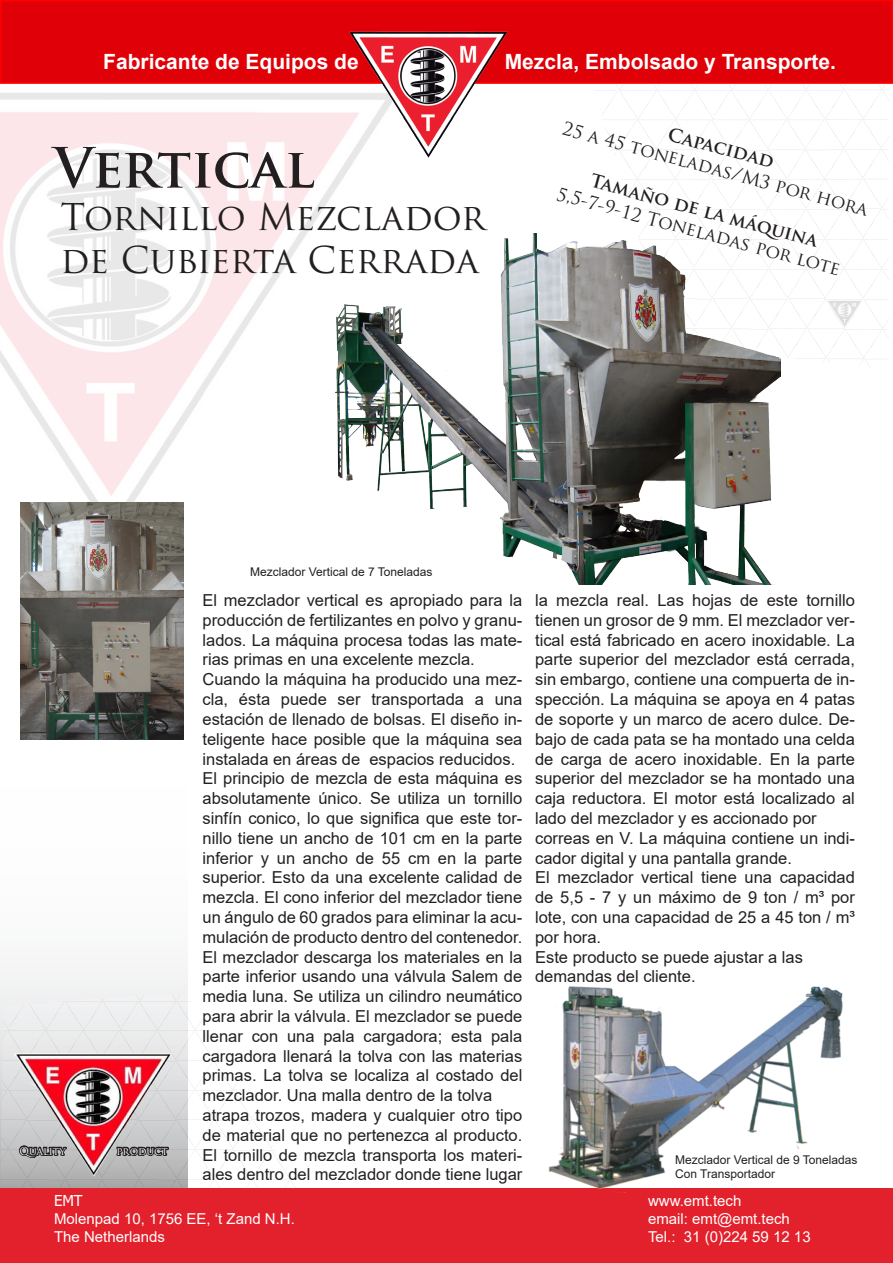
<style>
.page{position:relative;width:893px;height:1263px;background:#fff}
.page>*{position:absolute;margin:0;border:0;box-sizing:border-box;transform-origin:0 0}
.Kop_1{font:700 54px "Trajan Pro";letter-spacing:-.01em;color:#231f20}
.Kop_2{font:36px/43.2px "Trajan Pro";color:#231f20}
.t1{font:700 21px "Arial";color:#fff}
.Kop_3{font:18px "Trajan Pro";color:#231f20}
.Kop_3-2{font:700 18px "Trajan Pro";color:#231f20}
.hoofdstekst_arial_12{font:16.5px/19.8px "Arial";color:#231f20;text-align:justify}
.t2{font:15px "Arial";color:#fff}
.t3{font:15px "Tahoma";color:#fff}
.Ondertitel{font:12px/14.4px "Arial";color:#231f20}
.t4{font:10.5px "Trajan Pro";color:#fff}
</style>
<div class="page">
<img style="left:594px;top:85px;width:295px;height:282px">
<img style="left:0;top:995px;width:295px;height:193px">
<div style="left:0;top:1188px;width:893px;height:75px;background:#e3212c"></div>
<div style="left:1px;top:1px;width:891px;height:82px;background:#df0008"></div>
<div style="left:0;top:0;width:893px;height:84px;border:2px solid #f00"></div>
<img style="left:0;top:93px;width:353px;height:442px">
<img style="left:344px;top:0;width:169px;height:162px">
<img style="left:20px;top:503px;width:163px;height:236px">
<img style="left:548px;top:986px;width:295px;height:204px">
<img style="left:335px;top:234px;width:446px;height:351px">
<img style="left:14px;top:1053px;width:158px;height:123px">
<svg style="left:18px;top:1136px;width:50px;height:30px"></svg>
<svg style="left:115px;top:1144px;width:55px;height:25px"></svg>
<p class="t1" style="left:103px;top:47px;width:257px">Fabricante de Equipos de</p>
<p class="t1" style="left:505px;top:47px;width:333px">Mezcla, Embolsado y Transporte.</p>
<p class="Kop_1" style="left:54px;top:134px;width:262px">Vertical</p>
<p class="Kop_2" style="left:60px;top:195px;width:426px">Tornillo Mezclador de Cubierta Cerrada</p>
<p class="Kop_3" style="left:566px;top:117px;width:317px;rotate:15deg">25 a 45 toneladas/M3 por hora</p>
<p class="Kop_3-2" style="left:671px;top:123px;width:110px;rotate:15deg">Capacidad</p>
<p class="Kop_3-2" style="left:594px;top:169px;width:236px;rotate:15deg">Tamaño de la máquina</p>
<p class="Kop_3" style="left:560px;top:182px;width:294px;rotate:15deg">5,5-7-9-12 Toneladas por lote</p>
<p class="t4" style="left:19px;top:1144px;width:48px">Quality</p>
<p class="t4" style="left:117px;top:1144px;width:53px">product</p>
<p class="Ondertitel" style="left:250px;top:564px;width:184px">Mezclador Vertical de 7 Toneladas</p>
<p class="hoofdstekst_arial_12" style="left:202px;top:590px;width:321px">El mezclador vertical es apropiado para la producción de fertilizantes en polvo y granu&shy;lados. La máquina procesa todas las mate&shy;rias primas en una excelente mezcla.</p>
<p class="hoofdstekst_arial_12" style="left:202px;top:669px;width:321px">Cuando la máquina ha producido una mez&shy;cla, ésta puede ser transportada a una estación de llenado de bolsas. El diseño in&shy;teligente hace posible que la máquina sea instalada en áreas de espacios reducidos.</p>
<p class="hoofdstekst_arial_12" style="left:202px;top:768px;width:321px">El principio de mezcla de esta máquina es absolutamente único. Se utiliza un tornillo sinfín conico, lo que significa que este tor&shy;nillo tiene un ancho de 101 cm en la parte inferior y un ancho de 55 cm en la parte superior. Esto da una excelente calidad de mezcla. El cono inferior del mezclador tiene un ángulo de 60 grados para eliminar la acu&shy;mulación de producto dentro del contenedor.<br>El mezclador descarga los materiales en la parte inferior usando una válvula Salem de media luna. Se utiliza un cilindro neumático para abrir la válvula. El mezclador se puede llenar con una pala cargadora; esta pala cargadora llenará la tolva con las materias primas. La tolva se localiza al costado del mezclador. Una malla dentro de la tolva</p>
<p class="hoofdstekst_arial_12" style="left:202px;top:1105px;width:321px">atrapa trozos, madera y cualquier otro tipo de material que no pertenezca al producto.<br>El tornillo de mezcla transporta los materi&shy;ales dentro del mezclador donde tiene lugar</p>
<p class="hoofdstekst_arial_12" style="left:535px;top:590px;width:321px">la mezcla real. Las hojas de este tornillo tienen un grosor de 9 mm. El mezclador ver&shy;tical está fabricado en acero inoxidable. La parte superior del mezclador está cerrada, sin embargo, contiene una compuerta de in&shy;spección. La máquina se apoya en 4 patas de soporte y un marco de acero dulce. De&shy;bajo de cada pata se ha montado una celda de carga de acero inoxidable. En la parte superior del mezclador se ha montado una caja reductora. El motor está localizado al lado del mezclador y es accionado por</p>
<p class="hoofdstekst_arial_12" style="left:535px;top:828px;width:321px">correas en V. La máquina contiene un indi&shy;cador digital y una pantalla grande.</p>
<p class="hoofdstekst_arial_12" style="left:535px;top:867px;width:321px">El mezclador vertical tiene una capacidad de 5,5 - 7 y un máximo de 9 ton / m³ por lote, con una capacidad de 25 a 45 ton / m³ por hora.</p>
<p class="hoofdstekst_arial_12" style="left:535px;top:947px;width:269px">Este producto se puede ajustar a las</p>
<p class="hoofdstekst_arial_12" style="left:535px;top:966px;width:162px">demandas del cliente.</p>
<p class="Ondertitel" style="left:675px;top:1152px;width:184px">Mezclador Vertical de 9 Toneladas<br>Con Transportador</p>
<p class="t3" style="left:54px;top:1190px;width:30px">EMT</p>
<p class="t2" style="left:648px;top:1190px;width:95px">www.emt.tech</p>
<p class="t2" style="left:54px;top:1208px;width:242px">Molenpad 10, 1756 EE, ‘t Zand N.H.</p>
<p class="t2" style="left:648px;top:1208px;width:143px">email: emt@emt.tech</p>
<p class="t2" style="left:54px;top:1226px;width:112px">The Netherlands</p>
<p class="t2" style="left:648px;top:1226px;width:164px">Tel.: 31 (0)224 59 12 13</p>
</div>
